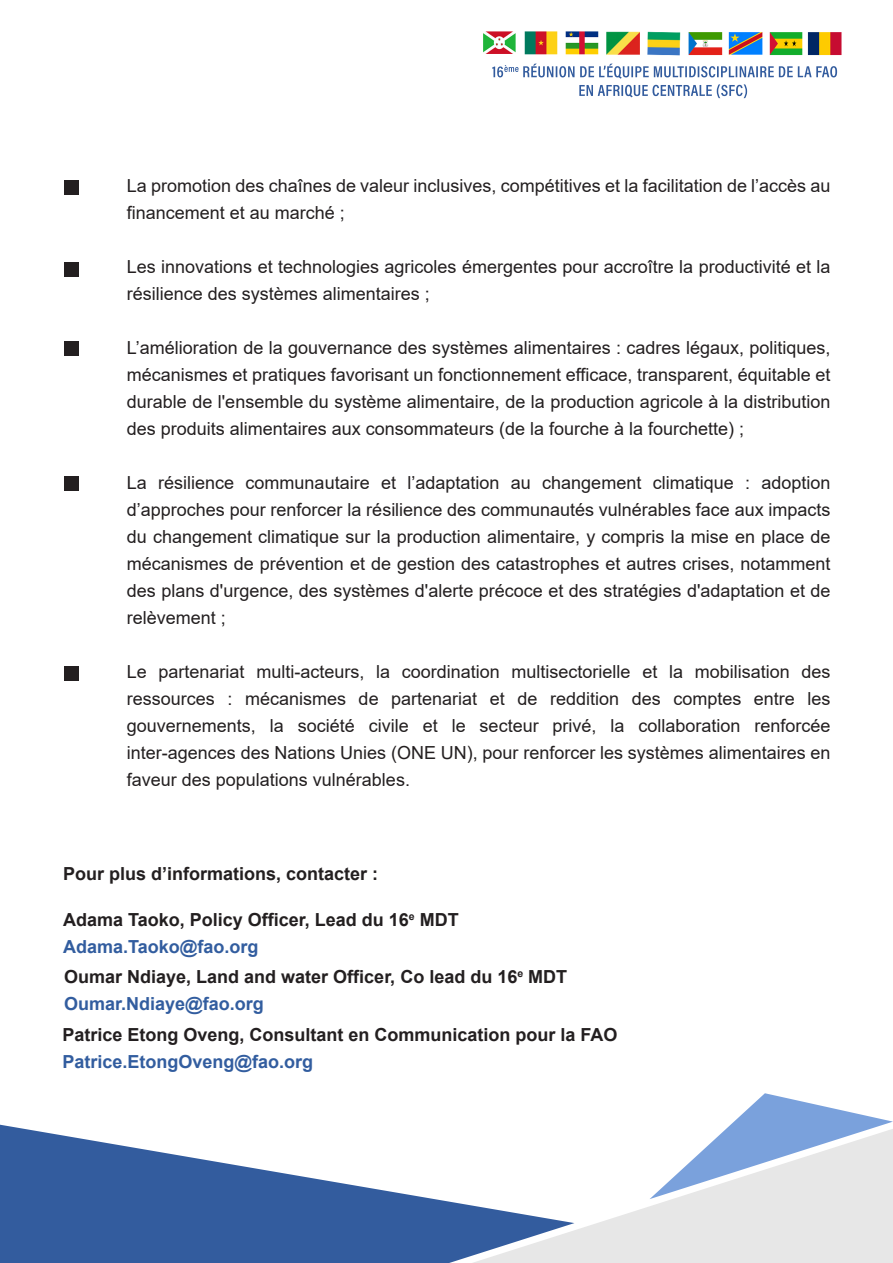
<style>
.page{position:relative;width:893px;height:1263px;background:#fff}
.page>*{position:absolute;margin:0;border:0;box-sizing:border-box;transform-origin:0 0}
.t1{font:18px/27px "Arial";color:#231f20;text-align:justify}
.t2{font:700 18px/27px "Arial";color:#231f20}
.t3{font:700 18px "Arial";color:#325d9f}
.s1{color:#325d9f}
</style>
<div class="page">
<img style="left:0;top:31px;width:842px;height:1094px">
<img style="left:649px;top:1093px;width:244px;height:106px">
<img style="left:0;top:1125px;width:574px;height:138px">
<div style="left:64px;top:180px;width:15px;height:15px;background:#231f20"></div>
<div style="left:64px;top:262px;width:15px;height:15px;background:#231f20"></div>
<div style="left:64px;top:341px;width:15px;height:15px;background:#231f20"></div>
<div style="left:64px;top:476px;width:15px;height:15px;background:#231f20"></div>
<div style="left:64px;top:666px;width:15px;height:15px;background:#231f20"></div>
<p class="t1" style="left:127px;top:172px;width:705px">La promotion des chaînes de valeur inclusives, compétitives et la facilitation de l’accès au financement et au marché ;</p>
<p class="t1" style="left:127px;top:253px;width:705px">Les innovations et technologies agricoles émergentes pour accroître la productivité et la résilience des systèmes alimentaires ;</p>
<p class="t1" style="left:127px;top:334px;width:705px">L’amélioration de la gouvernance des systèmes alimentaires : cadres légaux, politiques, mécanismes et pratiques favorisant un fonctionnement efficace, transparent, équitable et durable de l'ensemble du système alimentaire, de la production agricole à la distribution des produits alimentaires aux consommateurs (de la fourche à la fourchette) ;</p>
<p class="t1" style="left:127px;top:469px;width:705px">La résilience communautaire et l’adaptation au changement climatique : adoption d’approches pour renforcer la résilience des communautés vulnérables face aux impacts du changement climatique sur la production alimentaire, y compris la mise en place de mécanismes de prévention et de gestion des catastrophes et autres crises, notamment des plans d'urgence, des systèmes d'alerte précoce et des stratégies d'adaptation et de relèvement ;</p>
<p class="t1" style="left:127px;top:658px;width:705px">Le partenariat multi-acteurs, la coordination multisectorielle et la mobilisation des ressources : mécanismes de partenariat et de reddition des comptes entre les gouvernements, la société civile et le secteur privé, la collaboration renforcée inter-agences des Nations Unies (ONE UN), pour renforcer les systèmes alimentaires en faveur des populations vulnérables.</p>
<p class="t2" style="left:63px;top:860px;width:317px">Pour plus d’informations, contacter :</p>
<p class="t2" style="left:63px;top:906px;width:397px">Adama Taoko, Policy Officer, Lead du 16<sup>e</sup> MDT<br><span class="s1">Adama.Taoko@fao.org</span></p>
<p class="t2" style="left:64px;top:963px;width:504px">Oumar Ndiaye, Land and water Officer, Co lead du 16<sup>e</sup> MDT<br><span class="s1">Oumar.Ndiaye@fao.org</span></p>
<p class="t2" style="left:62px;top:1021px;width:557px">Patrice Etong Oveng, Consultant en Communication pour la FAO</p>
<p class="t3" style="left:62px;top:1049px;width:252px">Patrice.EtongOveng@fao.org</p>
</div>
